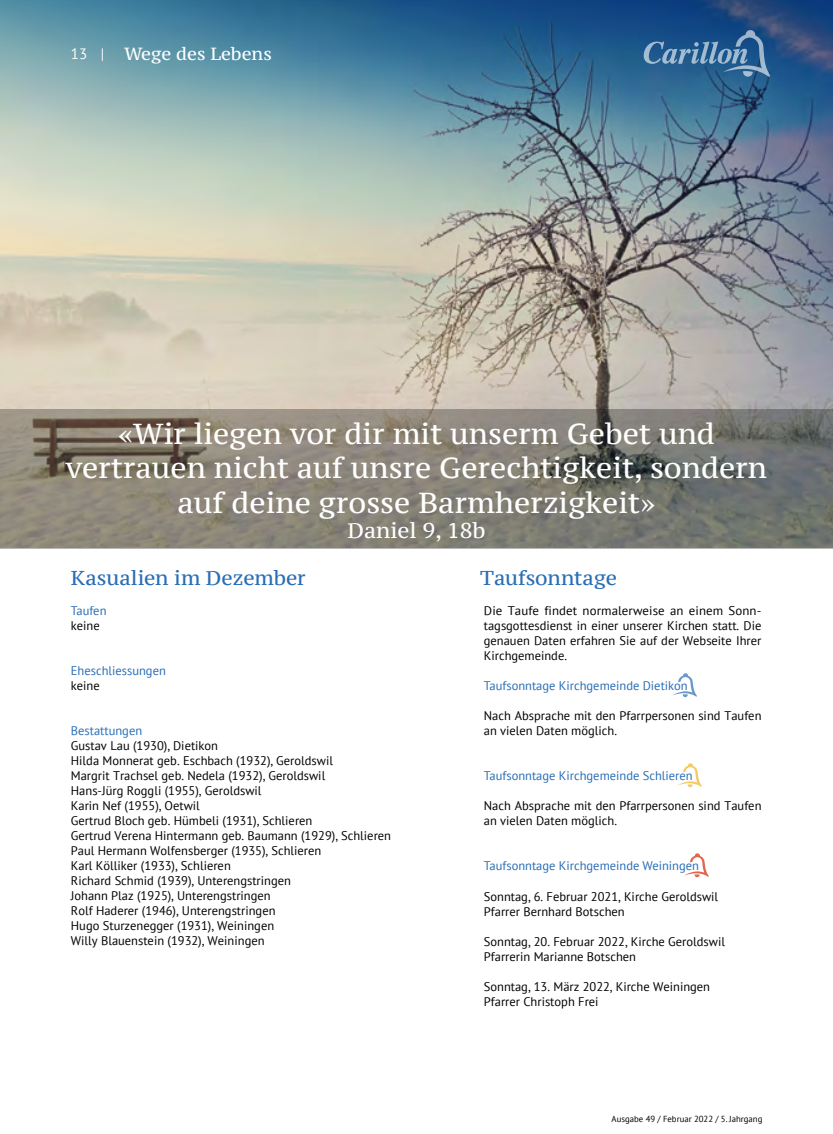
<style>
.page{position:relative;width:833px;height:1134px;background:#fff}
.page>*{position:absolute;margin:0;border:0;box-sizing:border-box;transform-origin:0 0}
.t1{font:28.75px/34.5px "PT Serif Caption";color:#fff;text-align:center}
.t2{font:21.25px "PT Serif Caption";color:#fff}
.t3{font:20px "PT Serif Caption";letter-spacing:-.005em;color:#286db5}
.t4{font:17.5px "PT Serif Caption";color:#fff}
.t5{font:15px "PT Sans";color:#fff}
.t6{font:12.5px/15px "PT Sans";color:#000}
.t7{font:12.5px "PT Sans";color:#286db5}
.t8{font:8.75px "PT Sans";color:#000}
</style>
<div class="page">
<img style="left:0;top:0;width:833px;height:547px">
<svg style="left:643px;top:30px;width:127px;height:47px;background:#396b99"></svg>
<svg style="left:1px;top:409px;width:832px;height:139px;background:#807d73"></svg>
<svg style="left:672px;top:673px;width:25px;height:24px"></svg>
<svg style="left:677px;top:763px;width:25px;height:24px"></svg>
<svg style="left:684px;top:853px;width:25px;height:24px"></svg>
<p class="t5" style="left:71px;top:45px;width:35px">13 |</p>
<h3 class="t4" style="left:124px;top:43px;width:149px">Wege des Lebens</h3>
<h1 class="t1" style="left:66px;top:416px;width:702px">«Wir liegen vor dir mit unserm Gebet und vertrauen nicht auf unsre Gerechtigkeit, sondern auf deine grosse Barmherzigkeit»</h1>
<h2 class="t2" style="left:347px;top:517px;width:140px">Daniel 9, 18b</h2>
<h3 class="t3" style="left:71px;top:565px;width:236px">Kasualien im Dezember</h3>
<p class="t7" style="left:71px;top:603px;width:37px">Taufen</p>
<p class="t6" style="left:71px;top:618px;width:30px">keine</p>
<p class="t7" style="left:71px;top:663px;width:96px">Eheschliessungen</p>
<p class="t6" style="left:71px;top:678px;width:30px">keine</p>
<p class="t7" style="left:71px;top:723px;width:73px">Bestattungen</p>
<p class="t6" style="left:71px;top:738px;width:322px">Gustav Lau (1930), Dietikon<br>Hilda Monnerat geb. Eschbach (1932), Geroldswil<br>Margrit Trachsel geb. Nedela (1932), Geroldswil<br>Hans-Jürg Roggli (1955), Geroldswil<br>Karin Nef (1955), Oetwil<br>Gertrud Bloch geb. Hümbeli (1931), Schlieren<br>Gertrud Verena Hintermann geb. Baumann (1929), Schlieren Paul Hermann Wolfensberger (1935), Schlieren<br>Karl Kölliker (1933), Schlieren<br>Richard Schmid (1939), Unterengstringen<br>Johann Plaz (1925), Unterengstringen<br>Rolf Haderer (1946), Unterengstringen<br>Hugo Sturzenegger (1931), Weiningen<br>Willy Blauenstein (1932), Weiningen</p>
<h3 class="t3" style="left:480px;top:565px;width:138px">Taufsonntage</h3>
<p class="t6" style="left:484px;top:603px;width:279px;text-align:justify">Die Taufe findet normalerweise an einem Sonn&shy;tagsgottesdienst in einer unserer Kirchen statt. Die genauen Daten erfahren Sie auf der Webseite Ihrer Kirchgemeinde.</p>
<p class="t7" style="left:484px;top:677px;width:205px">Taufsonntage Kirchgemeinde Dietikon</p>
<p class="t6" style="left:484px;top:708px;width:279px">Nach Absprache mit den Pfarrpersonen sind Taufen an vielen Daten möglich.</p>
<p class="t7" style="left:484px;top:767px;width:210px">Taufsonntage Kirchgemeinde Schlieren</p>
<p class="t6" style="left:484px;top:798px;width:279px">Nach Absprache mit den Pfarrpersonen sind Taufen an vielen Daten möglich.</p>
<p class="t7" style="left:484px;top:857px;width:217px">Taufsonntage Kirchgemeinde Weiningen</p>
<p class="t6" style="left:484px;top:889px;width:236px">Sonntag, 6. Februar 2021, Kirche Geroldswil<br>Pfarrer Bernhard Botschen</p>
<p class="t6" style="left:484px;top:934px;width:243px">Sonntag, 20. Februar 2022, Kirche Geroldswil<br>Pfarrerin Marianne Botschen</p>
<p class="t6" style="left:484px;top:979px;width:228px">Sonntag, 13. März 2022, Kirche Weiningen<br>Pfarrer Christoph Frei</p>
<p class="t8" style="left:611px;top:1113px;width:152px">Ausgabe 49 / Februar 2022 / 5. Jahrgang</p>
</div>
